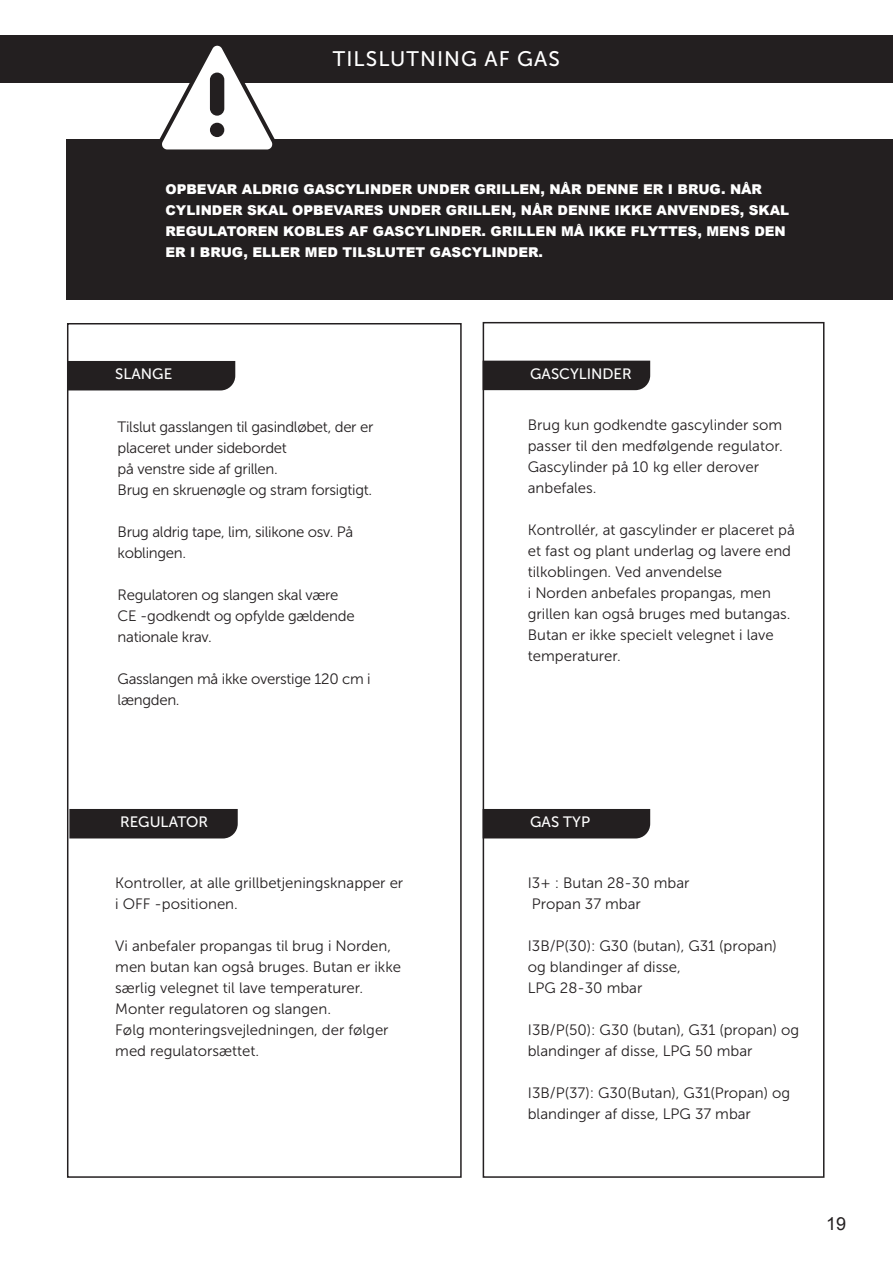
<style>
.page{position:relative;width:893px;height:1263px;background:#fff}
.page>*{position:absolute;margin:0;border:0;box-sizing:border-box;transform-origin:0 0}
.t1{font:21px "Museo Sans 500";letter-spacing:.05em;color:#fff}
.t2{font:18px "Arial";color:#231f20}
.ADVARSEL{font:15px/21px "Museo Sans 300";color:#231f20}
.ADVARSEL-2{font:15px/21px "Museo Sans 300";letter-spacing:-.02em;color:#231f20}
.t3{font:15px "Museo Sans 500";color:#fff}
.t4{font:900 13.5px/21px "Arial";color:#fff}
</style>
<div class="page">
<div style="left:67px;top:139px;width:826px;height:161px;background:#231f20"></div>
<div style="left:0;top:35px;width:893px;height:47px;background:#231f20"></div>
<svg style="left:154px;top:45px;width:126px;height:105px"></svg>
<div style="left:67px;top:323px;width:395px;height:855px;border:2px solid #231f20"></div>
<div style="left:483px;top:322px;width:341px;height:856px;border:2px solid #231f20"></div>
<div style="left:68px;top:361px;width:167px;height:29px;background:#231f20"></div>
<div style="left:483px;top:361px;width:167px;height:29px;background:#231f20"></div>
<div style="left:483px;top:809px;width:167px;height:29px;background:#231f20"></div>
<div style="left:69px;top:809px;width:169px;height:29px;background:#231f20"></div>
<p class="t1" style="left:333px;top:47px;width:228px">TILSLUTNING AF GAS</p>
<p class="t4" style="left:165px;top:178px;width:625px">OPBEVAR ALDRIG GASCYLINDER UNDER GRILLEN, NÅR DENNE ER I BRUG. NÅR CYLINDER SKAL OPBEVARES UNDER GRILLEN, NÅR DENNE IKKE ANVENDES, SKAL REGULATOREN KOBLES AF GASCYLINDER. GRILLEN MÅ IKKE FLYTTES, MENS DEN ER I BRUG, ELLER MED TILSLUTET GASCYLINDER.</p>
<p class="t3" style="left:115px;top:366px;width:59px">SLANGE</p>
<p class="t3" style="left:530px;top:366px;width:103px">GASCYLINDER</p>
<p class="ADVARSEL-2" style="left:118px;top:416px;width:257px">Tilslut gasslangen til gasindløbet, der er placeret under sidebordet</p>
<p class="ADVARSEL-2" style="left:118px;top:458px;width:162px">på venstre side af grillen.</p>
<p class="ADVARSEL-2" style="left:118px;top:479px;width:256px">Brug en skruenøgle og stram forsigtigt.</p>
<p class="ADVARSEL-2" style="left:118px;top:521px;width:237px">Brug aldrig tape, lim, silikone osv. På koblingen.</p>
<p class="ADVARSEL-2" style="left:118px;top:584px;width:239px">Regulatoren og slangen skal være<br>CE -godkendt og opfylde gældende nationale krav.</p>
<p class="ADVARSEL-2" style="left:118px;top:668px;width:255px">Gasslangen må ikke overstige 120 cm i længden.</p>
<p class="ADVARSEL" style="left:528px;top:415px;width:257px">Brug kun godkendte gascylinder som passer til den medfølgende regulator.<br>Gascylinder på 10 kg eller derover anbefales.</p>
<p class="ADVARSEL" style="left:528px;top:520px;width:269px">Kontrollér, at gascylinder er placeret på et fast og plant underlag og lavere end tilkoblingen. Ved anvendelse<br>i Norden anbefales propangas, men grillen kan også bruges med butangas.<br>Butan er ikke specielt velegnet i lave temperaturer.</p>
<p class="t3" style="left:120px;top:814px;width:89px">REGULATOR</p>
<p class="t3" style="left:530px;top:814px;width:62px">GAS TYP</p>
<p class="ADVARSEL" style="left:115px;top:873px;width:290px">Kontroller, at alle grillbetjeningsknapper er i OFF -positionen.</p>
<p class="ADVARSEL" style="left:115px;top:936px;width:287px">Vi anbefaler propangas til brug i Norden, men butan kan også bruges. Butan er ikke særlig velegnet til lave temperaturer.</p>
<p class="ADVARSEL" style="left:115px;top:999px;width:217px">Monter regulatoren og slangen.</p>
<p class="ADVARSEL" style="left:115px;top:1020px;width:275px">Følg monteringsvejledningen, der følger med regulatorsættet.</p>
<p class="ADVARSEL" style="left:528px;top:872px;width:163px">I3+ : Butan 28-30 mbar</p>
<p class="ADVARSEL" style="left:532px;top:893px;width:111px">Propan 37 mbar</p>
<p class="ADVARSEL" style="left:528px;top:935px;width:251px">I3B/P(30): G30 (butan), G31 (propan) og blandinger af disse,<br>LPG 28-30 mbar</p>
<p class="ADVARSEL" style="left:528px;top:1019px;width:273px">I3B/P(50): G30 (butan), G31 (propan) og blandinger af disse, LPG 50 mbar</p>
<p class="ADVARSEL" style="left:528px;top:1082px;width:264px">I3B/P(37): G30(Butan), G31(Propan) og blandinger af disse, LPG 37 mbar</p>
<p class="t2" style="left:826px;top:1212px;width:22px">19</p>
</div>
